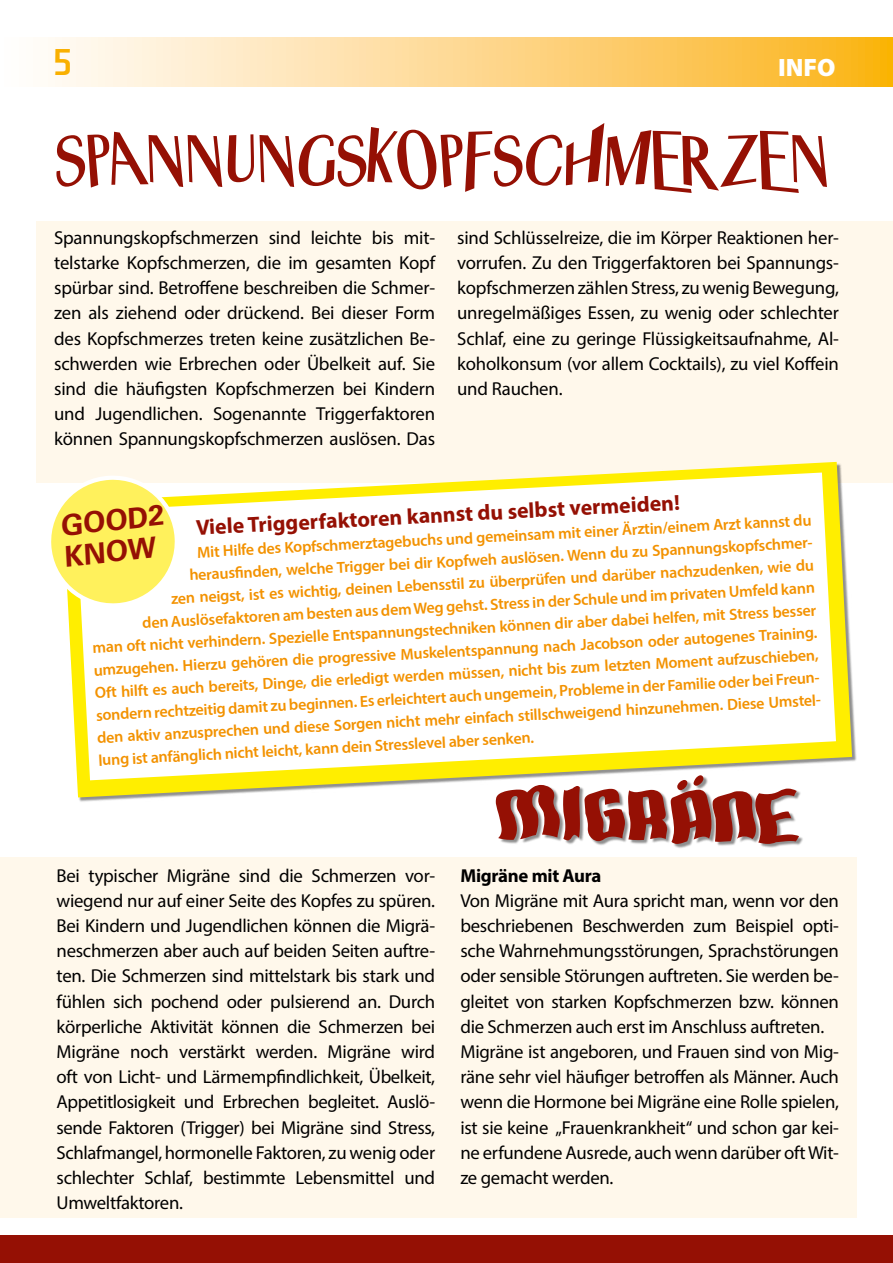
<style>
.page{position:relative;width:893px;height:1263px;background:#fff}
.page>*{position:absolute;margin:0;border:0;box-sizing:border-box;transform-origin:0 0}
.t1{font:61.95px "SF Hallucination Extreme";color:#951004}
.t2{font:51px "Whats Happened";color:#951004}
.t3{font:37.8px "Aero Matics";color:#f9b000}
.t4{font:700 28.65px/31.5px "Univers LT Std";color:#951004}
.t5{font:900 25.2px "Myriad Pro";color:#fff}
.t6{font:700 21.9px "Myriad Pro";color:#951004}
.t7{font:18.75px/25.2px "Myriad Pro";letter-spacing:-.015em;color:#000;text-align:justify}
.t8{font:700 18.75px "Myriad Pro";letter-spacing:-.015em;color:#000}
.t9{font:600 16.05px "Myriad Pro";color:#f39200}
</style>
<div class="page">
<svg style="left:48px;top:37px;width:845px;height:50px;background:#fdd78c"></svg>
<div style="left:0;top:1235px;width:893px;height:28px;background:#951004"></div>
<div style="left:36px;top:221px;width:857px;height:262px;background:#fff8eb"></div>
<svg style="left:68px;top:462px;width:784px;height:335px"></svg>
<svg style="left:76px;top:472px;width:760px;height:308px"></svg>
<svg style="left:51px;top:476px;width:128px;height:134px"></svg>
<div style="left:0;top:858px;width:857px;height:360px;background:#fff8eb"></div>
<div style="left:497px;top:777px;width:307px;height:72px;background:#000;opacity:.44"></div>
<h3 class="t3" style="left:54px;top:41px;width:19px">5</h3>
<h3 class="t5" style="left:778px;top:53px;width:59px">INFO</h3>
<h2 class="t2" style="left:56px;top:122px;width:775px">SPANNUNGSKOPFSCHMERZEN</h2>
<p class="t7" style="left:54px;top:224px;width:383px">Spannungskopfschmerzen sind leichte bis mit&shy;telstarke Kopfschmerzen, die im gesamten Kopf spürbar sind. Betroffene beschreiben die Schmer&shy;zen als ziehend oder drückend. Bei dieser Form des Kopfschmerzes treten keine zusätzlichen Be&shy;schwerden wie Erbrechen oder Übelkeit auf. Sie sind die häufigsten Kopfschmerzen bei Kindern und Jugendlichen. Sogenannte Triggerfaktoren können Spannungskopfschmerzen auslösen. Das</p>
<p class="t7" style="left:457px;top:224px;width:383px">sind Schlüsselreize, die im Körper Reaktionen her&shy;vorrufen. Zu den Triggerfaktoren bei Spannungs&shy;kopfschmerzen zählen Stress, zu wenig Bewegung, unregelmäßiges Essen, zu wenig oder schlechter Schlaf, eine zu geringe Flüssigkeitsaufnahme, Al&shy;koholkonsum (vor allem Cocktails), zu viel Koffein und Rauchen.</p>
<h3 class="t4" style="left:59px;top:510px;width:105px;rotate:-6deg">GOOD2<br>KNOW</h3>
<p class="t6" style="left:195px;top:513px;width:486px;rotate:-3deg">Viele Triggerfaktoren kannst du selbst vermeiden!</p>
<p class="t9" style="left:197px;top:542px;width:617px;rotate:-3deg">Mit Hilfe des Kopfschmerztagebuchs und gemeinsam mit einer Ärztin/einem Arzt kannst du</p>
<p class="t9" style="left:189px;top:565px;width:628px;rotate:-3deg">herausfi nden, welche Trigger bei dir Kopfweh auslösen. Wenn du zu Spannungskopfschmer-</p>
<p class="t9" style="left:171px;top:588px;width:645px;rotate:-3deg">zen neigst, ist es wichtig, deinen Lebensstil zu überprüfen und darüber nachzudenken, wie du</p>
<p class="t9" style="left:142px;top:612px;width:675px;rotate:-3deg">den Auslösefaktoren am besten aus dem Weg gehst. Stress in der Schule und im privaten Umfeld kann</p>
<p class="t9" style="left:92px;top:637px;width:726px;rotate:-3deg">man oft nicht verhindern. Spezielle Entspannungstechniken können dir aber dabei helfen, mit Stress besser</p>
<p class="t9" style="left:93px;top:660px;width:726px;rotate:-3deg">umzugehen. Hierzu gehören die progressive Muskelentspannung nach Jacobson oder autogenes Training.</p>
<p class="t9" style="left:94px;top:682px;width:726px;rotate:-3deg">Oft hilft es auch bereits, Dinge, die erledigt werden müssen, nicht bis zum letzten Moment aufzuschieben,</p>
<p class="t9" style="left:96px;top:705px;width:729px;rotate:-3deg">sondern rechtzeitig damit zu beginnen. Es erleichtert auch ungemein, Probleme in der Familie oder bei Freun-</p>
<p class="t9" style="left:97px;top:727px;width:729px;rotate:-3deg">den aktiv anzusprechen und diese Sorgen nicht mehr einfach stillschweigend hinzunehmen. Diese Umstel-</p>
<p class="t9" style="left:98px;top:750px;width:438px;rotate:-3deg">lung ist anfänglich nicht leicht, kann dein Stresslevel aber senken.</p>
<h1 class="t1" style="left:497px;top:769px;width:303px;rotate:1deg">MIGRÄNE</h1>
<p class="t7" style="left:57px;top:862px;width:380px">Bei typischer Migräne sind die Schmerzen vor&shy;wiegend nur auf einer Seite des Kopfes zu spüren.<br>Bei Kindern und Jugendlichen können die Migrä&shy;neschmerzen aber auch auf beiden Seiten auftre&shy;ten. Die Schmerzen sind mittelstark bis stark und fühlen sich pochend oder pulsierend an. Durch körperliche Aktivität können die Schmerzen bei Migräne noch verstärkt werden. Migräne wird oft von Licht- und Lärmempfindlichkeit, Übelkeit, Appetitlosigkeit und Erbrechen begleitet. Auslö&shy;sende Faktoren (Trigger) bei Migräne sind Stress, Schlafmangel, hormonelle Faktoren, zu wenig oder schlechter Schlaf, bestimmte Lebensmittel und Umweltfaktoren.</p>
<p class="t8" style="left:460px;top:863px;width:143px">Migräne mit Aura</p>
<p class="t7" style="left:460px;top:887px;width:380px;text-align:left">Von Migräne mit Aura spricht man, wenn vor den beschriebenen Beschwerden zum Beispiel opti&shy;sche Wahrnehmungsstörungen, Sprachstörungen oder sensible Störungen auftreten. Sie werden be&shy;gleitet von starken Kopfschmerzen bzw. können die Schmerzen auch erst im Anschluss auftreten.<br>Migräne ist angeboren, und Frauen sind von Mig&shy;räne sehr viel häufiger betroffen als Männer. Auch wenn die Hormone bei Migräne eine Rolle spielen, ist sie keine „Frauenkrankheit“ und schon gar kei&shy;ne erfundene Ausrede, auch wenn darüber oft Wit&shy;ze gemacht werden.</p>
</div>
